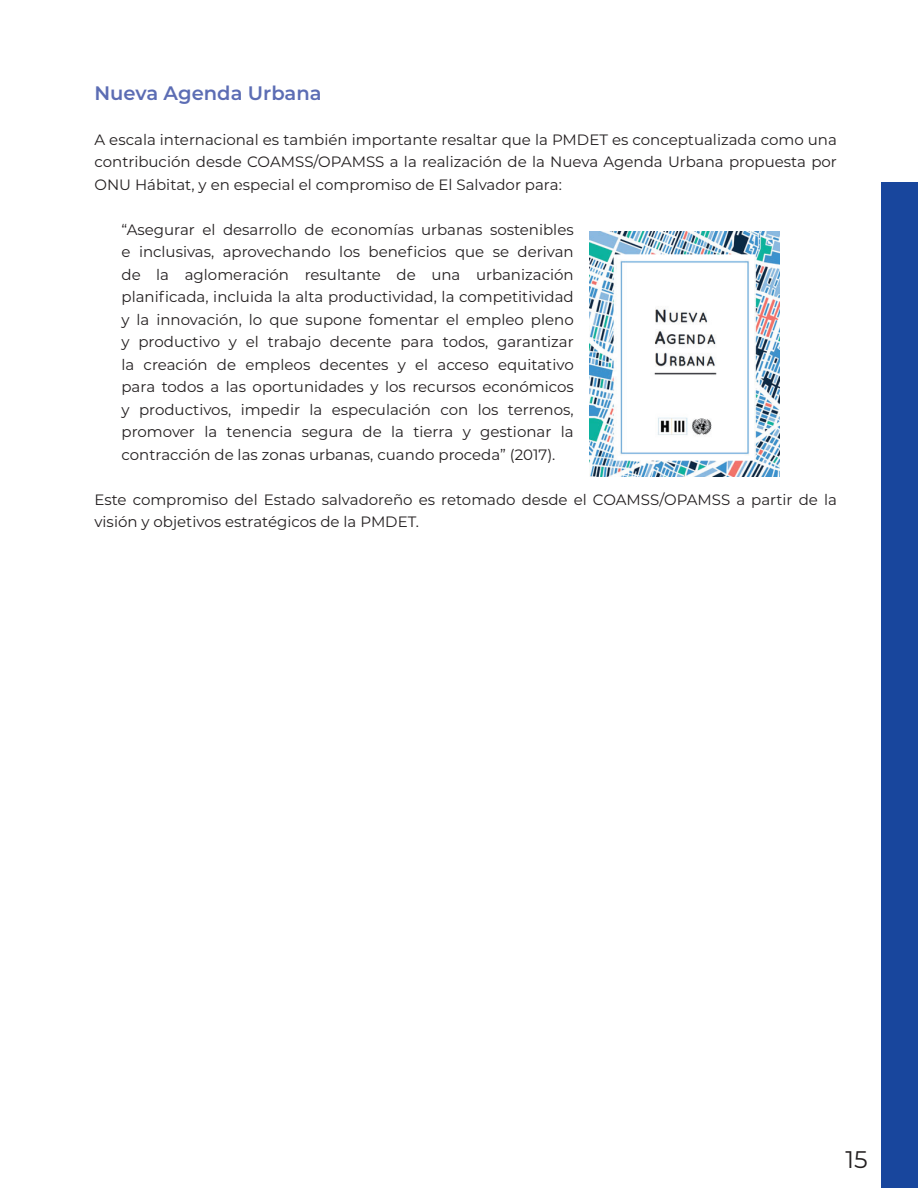
<style>
.page{position:relative;width:918px;height:1188px;background:#fff}
.page>*{position:absolute;margin:0;border:0;box-sizing:border-box;transform-origin:0 0}
.t1{font:24px "Montserrat";color:#231f20}
.t2{font:600 19.5px "Montserrat";color:#5c6db4}
.t3{font:15px/22.5px "Montserrat";color:#231f20;text-align:justify}
</style>
<div class="page">
<div style="left:881px;top:182px;width:37px;height:1006px;background:#18469d"></div>
<img style="left:590px;top:231px;width:189px;height:246px">
<h2 class="t2" style="left:94px;top:79px;width:229px">Nueva Agenda Urbana</h2>
<p class="t3" style="left:94px;top:128px;width:744px">A escala internacional es también importante resaltar que la PMDET es conceptualizada como una contribución desde COAMSS/OPAMSS a la realización de la Nueva Agenda Urbana propuesta por ONU Hábitat, y en especial el compromiso de El Salvador para:</p>
<p class="t3" style="left:122px;top:218px;width:454px">“Asegurar el desarrollo de economías urbanas sostenibles e inclusivas, aprovechando los beneficios que se derivan de la aglomeración resultante de una urbanización planificada, incluida la alta productividad, la competitividad y la innovación, lo que supone fomentar el empleo pleno y productivo y el trabajo decente para todos, garantizar la creación de empleos decentes y el acceso equitativo para todos a las oportunidades y los recursos económicos y productivos, impedir la especulación con los terrenos, promover la tenencia segura de la tierra y gestionar la contracción de las zonas urbanas, cuando proceda” (2017).</p>
<p class="t3" style="left:94px;top:488px;width:744px">Este compromiso del Estado salvadoreño es retomado desde el COAMSS/OPAMSS a partir de la visión y objetivos estratégicos de la PMDET.</p>
<h1 class="t1" style="left:846px;top:1143px;width:24px">15</h1>
</div>
